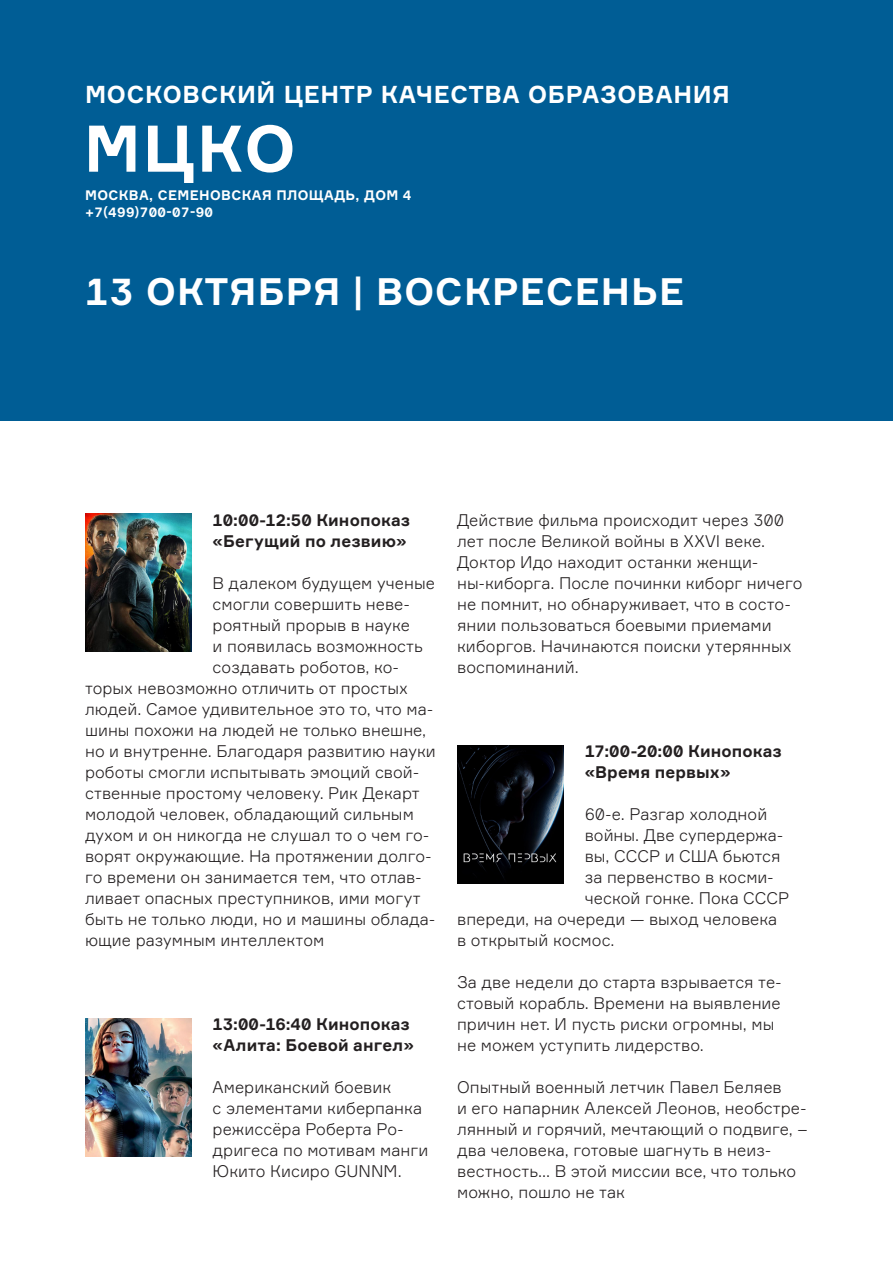
<style>
.page{position:relative;width:893px;height:1263px;background:#fff}
.page>*{position:absolute;margin:0;border:0;box-sizing:border-box;transform-origin:0 0}
.head{font:700 64.5px "Formular";color:#fff}
.head-2{font:700 37.5px "Formular";letter-spacing:.03em;color:#fff}
.head-3{font:700 24px "Formular";letter-spacing:.03em;color:#fff}
.body{font:300 16.5px/21px "Formular";letter-spacing:.005em;color:#231f20}
.body-2{font:700 16.5px/21px "Formular";letter-spacing:.005em;color:#231f20}
.head-4{font:700 13.5px "Formular";letter-spacing:.03em;color:#fff}
</style>
<div class="page">
<div style="left:0;top:0;width:893px;height:421px;background:#005d95"></div>
<img style="left:85px;top:513px;width:106px;height:138px">
<img style="left:85px;top:1018px;width:106px;height:139px">
<img style="left:457px;top:746px;width:106px;height:138px">
<p class="head-3" style="left:85px;top:79px;width:646px">МОСКОВСКИЙ ЦЕНТР КАЧЕСТВА ОБРАЗОВАНИЯ</p>
<p class="head" style="left:84px;top:109px;width:213px">МЦКО</p>
<p class="head-4" style="left:85px;top:187px;width:328px">МОСКВА, СЕМЕНОВСКАЯ ПЛОЩАДЬ, ДОМ 4</p>
<p class="head-4" style="left:85px;top:203px;width:130px">+7(499)700-07-90</p>
<p class="head-2" style="left:85px;top:268px;width:601px">13 ОКТЯБРЯ | ВОСКРЕСЕНЬЕ</p>
<p class="body-2" style="left:213px;top:509px;width:199px">10:00-12:50 Кинопоказ «Бегущий по лезвию»</p>
<p class="body" style="left:213px;top:572px;width:224px">В далеком будущем ученые</p>
<p class="body" style="left:213px;top:593px;width:199px">смогли совершить неве-</p>
<p class="body" style="left:213px;top:614px;width:199px">роятный прорыв в науке</p>
<p class="body" style="left:213px;top:635px;width:212px">и появилась возможность</p>
<p class="body" style="left:213px;top:656px;width:188px">создавать роботов, ко-</p>
<p class="body" style="left:85px;top:677px;width:324px">торых невозможно отличить от простых</p>
<p class="body" style="left:85px;top:698px;width:349px">людей. Самое удивительное это то, что ма-</p>
<p class="body" style="left:85px;top:719px;width:343px">шины похожи на людей не только внешне,</p>
<p class="body" style="left:85px;top:740px;width:352px">но и внутренне. Благодаря развитию науки</p>
<p class="body" style="left:85px;top:761px;width:335px">роботы смогли испытывать эмоций свой-</p>
<p class="body" style="left:85px;top:782px;width:336px">ственные простому человеку. Рик Декарт</p>
<p class="body" style="left:85px;top:803px;width:330px">молодой человек, обладающий сильным</p>
<p class="body" style="left:85px;top:824px;width:346px">духом и он никогда не слушал то о чем го-</p>
<p class="body" style="left:85px;top:845px;width:348px">ворят окружающие. На протяжении долго-</p>
<p class="body" style="left:85px;top:866px;width:338px">го времени он занимается тем, что отлав-</p>
<p class="body" style="left:85px;top:887px;width:337px">ливает опасных преступников, ими могут</p>
<p class="body" style="left:85px;top:908px;width:352px">быть не только люди, но и машины облада-</p>
<p class="body" style="left:85px;top:929px;width:241px">ющие разумным интеллектом</p>
<p class="body-2" style="left:213px;top:1013px;width:203px">13:00-16:40 Кинопоказ «Алита: Боевой ангел»</p>
<p class="body" style="left:213px;top:1076px;width:217px">Американский боевик<br>с элементами киберпанка режиссёра Роберта Ро&shy;дригеса по мотивам манги<br>Юкито Кисиро GUNNM.</p>
<p class="body" style="left:457px;top:509px;width:347px">Действие фильма происходит через 300 лет после Великой войны в XXVI веке.<br>Доктор Идо находит останки женщи&shy;ны-киборга. После починки киборг ничего не помнит, но обнаруживает, что в состо&shy;янии пользоваться боевыми приемами киборгов. Начинаются поиски утерянных воспоминаний.</p>
<p class="body-2" style="left:585px;top:740px;width:199px">17:00-20:00 Кинопоказ «Время первых»</p>
<p class="body" style="left:585px;top:803px;width:184px">60-е. Разгар холодной</p>
<p class="body" style="left:585px;top:824px;width:200px">войны. Две супердержа-</p>
<p class="body" style="left:585px;top:845px;width:197px">вы, СССР и США бьются</p>
<p class="body" style="left:585px;top:866px;width:190px">за первенство в косми-</p>
<p class="body" style="left:585px;top:887px;width:206px">ческой гонке. Пока СССР</p>
<p class="body" style="left:457px;top:908px;width:322px">впереди, на очереди — выход человека</p>
<p class="body" style="left:457px;top:929px;width:159px">в открытый космос.</p>
<p class="body" style="left:457px;top:971px;width:326px">За две недели до старта взрывается те&shy;стовый корабль. Времени на выявление причин нет. И пусть риски огромны, мы не можем уступить лидерство.</p>
<p class="body" style="left:457px;top:1076px;width:352px">Опытный военный летчик Павел Беляев<br>и его напарник Алексей Леонов, необстре&shy;лянный и горячий, мечтающий о подвиге, – два человека, готовые шагнуть в неиз&shy;вестность... В этой миссии все, что только можно, пошло не так</p>
</div>
